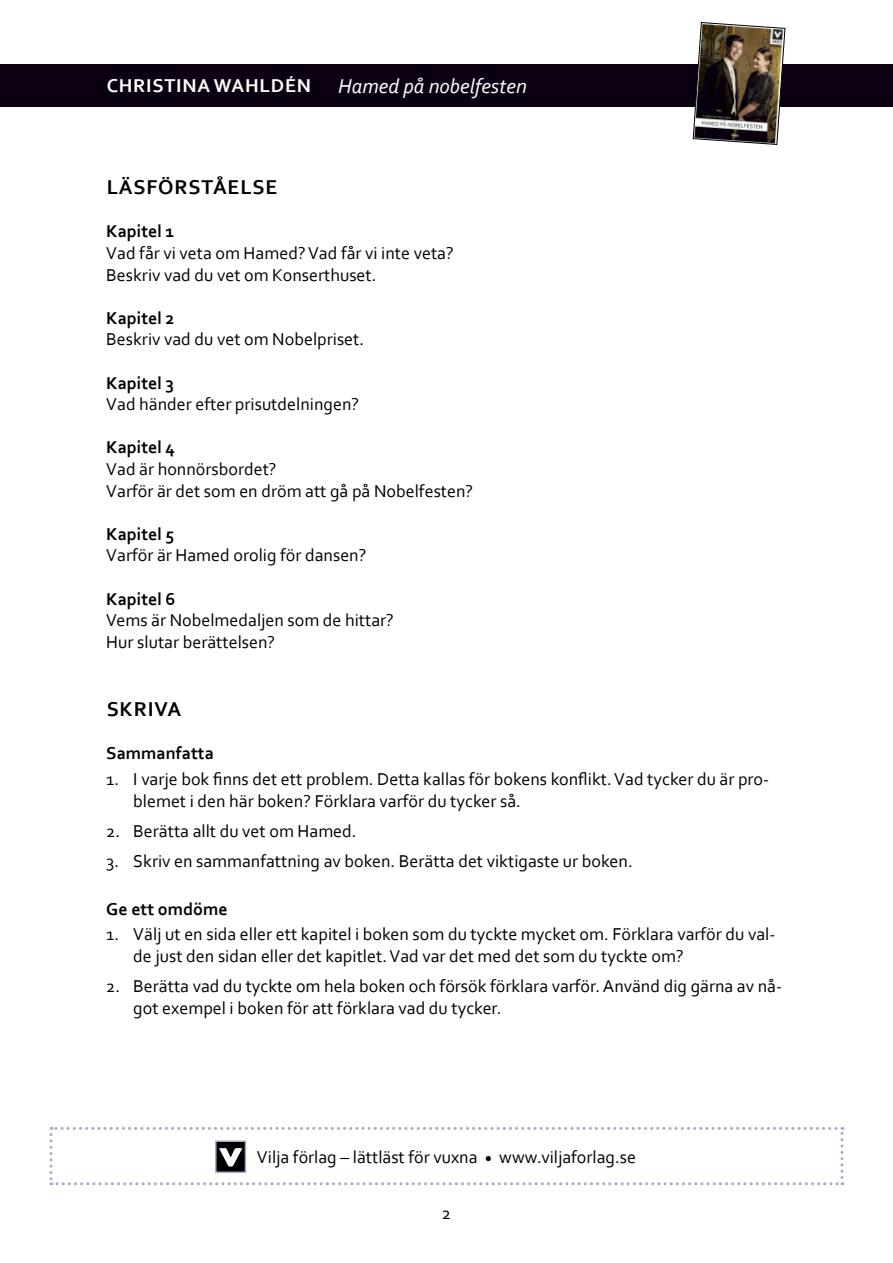
<style>
.page{position:relative;width:893px;height:1263px;background:#fff}
.page>*{position:absolute;margin:0;border:0;box-sizing:border-box;transform-origin:0 0}
.t1{font:700 21px "Corbel";letter-spacing:.04em;color:#000}
.t2{font:italic 21px "Corbel";color:#fff}
.t3{font:700 19.5px "Corbel";letter-spacing:.04em;color:#fff}
.t4{font:18px/21.6px "Corbel";color:#000}
.t5{font:700 18px "Corbel";color:#000}
</style>
<div class="page">
<div style="left:0;top:64px;width:893px;height:42px;background:#0b0011"></div>
<svg style="left:50px;top:1127px;width:793px;height:58px"></svg>
<div style="left:215px;top:1140px;width:31px;height:33px;border:2px solid #b0a6cb"></div>
<img style="left:693px;top:22px;width:92px;height:123px">
<p class="t3" style="left:107px;top:74px;width:206px">CHRISTINA WAHLDÉN</p>
<p class="t2" style="left:338px;top:73px;width:190px">Hamed på nobelfesten</p>
<p class="t1" style="left:107px;top:174px;width:172px">LÄSFÖRSTÅELSE</p>
<p class="t5" style="left:106px;top:220px;width:70px">Kapitel 1</p>
<p class="t4" style="left:106px;top:242px;width:349px">Vad får vi veta om Hamed? Vad får vi inte veta?<br>Beskriv vad du vet om Konserthuset.</p>
<p class="t5" style="left:106px;top:307px;width:70px">Kapitel 2</p>
<p class="t4" style="left:106px;top:328px;width:259px">Beskriv vad du vet om Nobelpriset.</p>
<p class="t5" style="left:106px;top:371px;width:70px">Kapitel 3</p>
<p class="t4" style="left:106px;top:393px;width:254px">Vad händer efter prisutdelningen?</p>
<p class="t5" style="left:106px;top:436px;width:70px">Kapitel 4</p>
<p class="t4" style="left:106px;top:458px;width:368px">Vad är honnörsbordet?<br>Varför är det som en dröm att gå på Nobelfesten?</p>
<p class="t5" style="left:106px;top:523px;width:70px">Kapitel 5</p>
<p class="t4" style="left:106px;top:544px;width:262px">Varför är Hamed orolig för dansen?</p>
<p class="t5" style="left:106px;top:587px;width:71px">Kapitel 6</p>
<p class="t4" style="left:106px;top:609px;width:289px">Vems är Nobelmedaljen som de hittar?<br>Hur slutar berättelsen?</p>
<p class="t1" style="left:107px;top:696px;width:76px">SKRIVA</p>
<p class="t5" style="left:106px;top:742px;width:109px">Sammanfatta</p>
<p class="t4" style="left:133px;top:768px;width:637px;text-indent:-27px">1. I varje bok finns det ett problem. Detta kallas för bokens konflikt. Vad tycker du är pro&shy;blemet i den här boken? Förklara varför du tycker så.</p>
<p class="t4" style="left:106px;top:820px;width:252px">2. Berätta allt du vet om Hamed.</p>
<p class="t4" style="left:106px;top:850px;width:528px">3. Skriv en sammanfattning av boken. Berätta det viktigaste ur boken.</p>
<p class="t5" style="left:106px;top:897px;width:123px">Ge ett omdöme</p>
<p class="t4" style="left:133px;top:923px;width:644px;text-indent:-27px">1. Välj ut en sida eller ett kapitel i boken som du tyckte mycket om. Förklara varför du val&shy;de just den sidan eller det kapitlet. Vad var det med det som du tyckte om?</p>
<p class="t4" style="left:133px;top:975px;width:650px;text-indent:-27px">2. Berätta vad du tyckte om hela boken och försök förklara varför. Använd dig gärna av nå&shy;got exempel i boken för att förklara vad du tycker.</p>
<p class="t4" style="left:257px;top:1145px;width:381px">Vilja förlag – lättläst för vuxna <sub>•</sub> www.viljaforlag.se</p>
<p class="t4" style="left:442px;top:1202px;width:11px">2</p>
</div>
